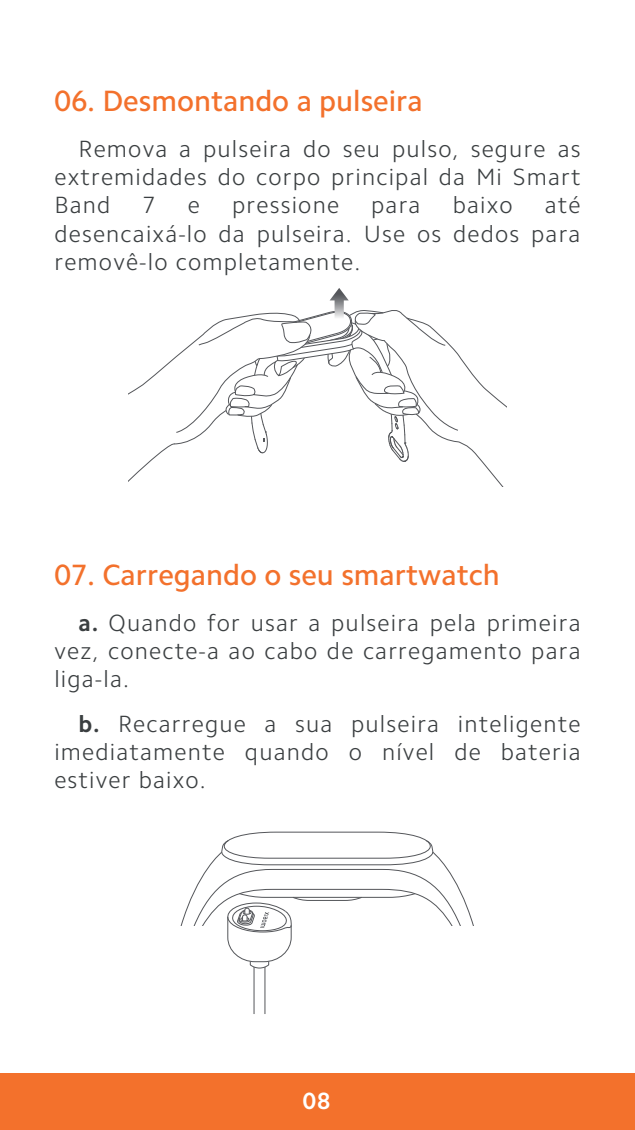
<style>
.page{position:relative;width:635px;height:1130px;background:#fff}
.page>*{position:absolute;margin:0;border:0;box-sizing:border-box;transform-origin:0 0}
.t1{font:500 29.6px "Camphor Pro";color:#f3712c}
.t2{font:300 23.6px/28.4px "Camphor Pro";letter-spacing:.05em;color:#3b3f41;text-align:justify}
.t3{font:700 23.6px "Camphor Pro";color:#fff}
.s1{font-weight:700}
</style>
<div class="page">
<div style="left:0;top:1073px;width:635px;height:56px;background:#f3712c"></div>
<svg style="left:128px;top:288px;width:379px;height:198px"></svg>
<hr style="left:253px;top:966px;width:2px;height:47px;background:#54565a">
<hr style="left:264px;top:966px;width:2px;height:47px;background:#54565a">
<svg style="left:180px;top:831px;width:294px;height:137px"></svg>
<p class="t1" style="left:54px;top:83px;width:370px">06. Desmontando a pulseira</p>
<p class="t2" style="left:54px;top:134px;width:528px;text-indent:24px">Remova a pulseira do seu pulso, segure as extremidades do corpo principal da Mi Smart Band</p>
<p class="t2" style="left:54px;top:191px;width:528px;text-indent:490px">até desencaixá-lo da pulseira. Use os dedos para removê-lo completamente.</p>
<p class="t2" style="left:143px;top:191px;width:15px">7</p>
<p class="t2" style="left:188px;top:191px;width:14px">e</p>
<p class="t2" style="left:232px;top:191px;width:108px">pressione</p>
<p class="t2" style="left:371px;top:191px;width:51px">para</p>
<p class="t2" style="left:453px;top:191px;width:61px">baixo</p>
<p class="t1" style="left:54px;top:557px;width:447px">07. Carregando o seu smartwatch</p>
<p class="t2" style="left:54px;top:608px;width:528px;text-indent:24px"><span class="s1">a.</span> Quando for usar a pulseira pela primeira vez, conecte-a ao cabo de carregamento para liga-la.</p>
<p class="t2" style="left:54px;top:709px;width:528px;text-indent:24px"><span class="s1">b.</span> Recarregue a sua pulseira inteligente imediatamente quando o nível de bateria estiver baixo.</p>
<p class="t3" style="left:303px;top:1087px;width:29px">08</p>
</div>
